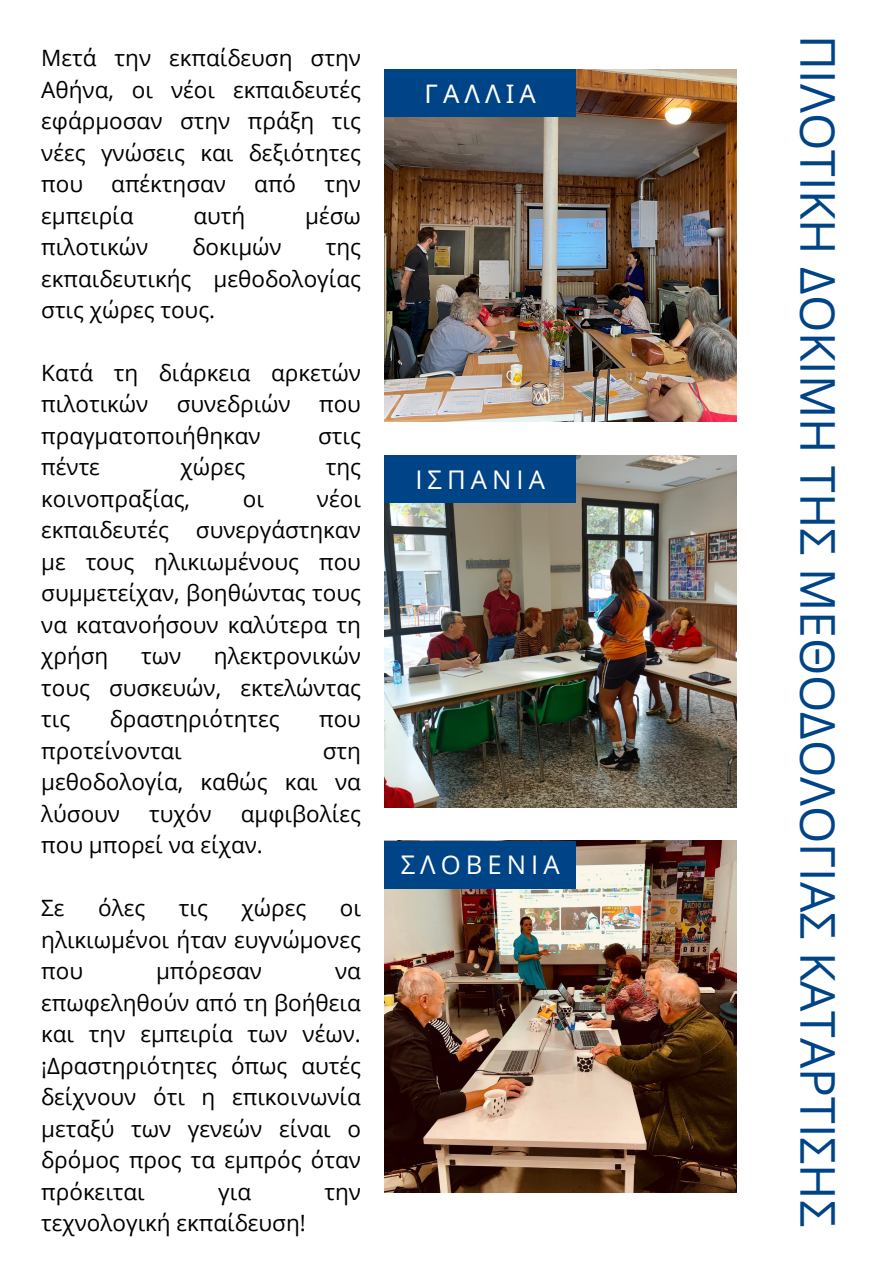
<style>
.page{position:relative;width:893px;height:1264px;background:#fff}
.page>*{position:absolute;margin:0;border:0;box-sizing:border-box;transform-origin:0 0}
.t1{font:48px "Open Sans";color:#048}
.t2{font:25.65px "Open Sans";letter-spacing:.195em;color:#fff}
.t3{font:25.65px "Noto Sans";letter-spacing:.195em;color:#fff}
.t4{font:22.5px/31.5px "Open Sans";color:#000;text-align:justify}
</style>
<div class="page">
<img style="left:384px;top:70px;width:352px;height:351px">
<img style="left:384px;top:455px;width:352px;height:352px">
<img style="left:384px;top:840px;width:352px;height:352px">
<div style="left:384px;top:70px;width:191px;height:47px;background:#048"></div>
<div style="left:384px;top:455px;width:191px;height:47px;background:#048"></div>
<div style="left:384px;top:841px;width:191px;height:47px;background:#048"></div>
<p class="t4" style="left:41px;top:42px;width:321px">Μετά την εκπαίδευση στην Αθήνα, οι νέοι εκπαιδευτές εφάρμοσαν στην πράξη τις νέες γνώσεις και δεξιότητες που</p>
<p class="t4" style="left:111px;top:167px;width:116px">απέκτησαν</p>
<p class="t4" style="left:254px;top:167px;width:43px">από</p>
<p class="t4" style="left:324px;top:167px;width:38px">την</p>
<p class="t4" style="left:41px;top:199px;width:94px">εμπειρία</p>
<p class="t4" style="left:193px;top:199px;width:53px">αυτή</p>
<p class="t4" style="left:305px;top:199px;width:57px">μέσω</p>
<p class="t4" style="left:41px;top:230px;width:109px">πιλοτικών</p>
<p class="t4" style="left:192px;top:230px;width:91px">δοκιμών</p>
<p class="t4" style="left:41px;top:230px;width:321px;text-indent:284px">της εκπαιδευτικής μεθοδολογίας στις χώρες τους.</p>
<p class="t4" style="left:41px;top:356px;width:321px">Κατά τη διάρκεια αρκετών πιλοτικών</p>
<p class="t4" style="left:177px;top:388px;width:115px">συνεδριών</p>
<p class="t4" style="left:319px;top:388px;width:43px">που</p>
<p class="t4" style="left:41px;top:419px;width:221px">πραγματοποιήθηκαν</p>
<p class="t4" style="left:318px;top:419px;width:44px">στις</p>
<p class="t4" style="left:41px;top:451px;width:60px">πέντε</p>
<p class="t4" style="left:180px;top:451px;width:66px">χώρες</p>
<p class="t4" style="left:326px;top:451px;width:37px">της</p>
<p class="t4" style="left:41px;top:482px;width:150px">κοινοπραξίας,</p>
<p class="t4" style="left:243px;top:482px;width:23px">οι</p>
<p class="t4" style="left:41px;top:482px;width:321px;text-indent:276px">νέοι εκπαιδευτές συνεργάστηκαν με τους ηλικιωμένους που συμμετείχαν, βοηθώντας τους να κατανοήσουν καλύτερα τη χρήση</p>
<p class="t4" style="left:41px;top:640px;width:321px;text-indent:173px">ηλεκτρονικών τους συσκευών, εκτελώντας τις</p>
<p class="t4" style="left:141px;top:640px;width:42px">των</p>
<p class="t4" style="left:110px;top:703px;width:171px">δραστηριότητες</p>
<p class="t4" style="left:319px;top:703px;width:43px">που</p>
<p class="t4" style="left:41px;top:734px;width:142px">προτείνονται</p>
<p class="t4" style="left:41px;top:734px;width:321px;text-indent:281px">στη μεθοδολογία, καθώς και να λύσουν</p>
<p class="t4" style="left:41px;top:797px;width:321px;text-indent:199px">αμφιβολίες που μπορεί να είχαν.</p>
<p class="t4" style="left:149px;top:797px;width:64px">τυχόν</p>
<p class="t4" style="left:41px;top:891px;width:25px">Σε</p>
<p class="t4" style="left:98px;top:891px;width:49px">όλες</p>
<p class="t4" style="left:179px;top:891px;width:31px">τις</p>
<p class="t4" style="left:241px;top:891px;width:66px">χώρες</p>
<p class="t4" style="left:41px;top:891px;width:321px;text-indent:298px">οι ηλικιωμένοι ήταν ευγνώμονες που</p>
<p class="t4" style="left:156px;top:954px;width:107px">μπόρεσαν</p>
<p class="t4" style="left:41px;top:954px;width:321px;text-indent:294px">να επωφεληθούν από τη βοήθεια και την εμπειρία των νέων. ¡Δραστηριότητες όπως αυτές δείχνουν ότι η επικοινωνία μεταξύ των γενεών είναι ο δρόμος προς τα εμπρός όταν πρόκειται</p>
<p class="t4" style="left:218px;top:1175px;width:34px">για</p>
<p class="t4" style="left:324px;top:1175px;width:38px">την</p>
<p class="t4" style="left:41px;top:1206px;width:266px">τεχνολογική εκπαίδευση!</p>
<p class="t3" style="left:424px;top:76px;width:113px">ΓΑΛΛΙΑ</p>
<p class="t2" style="left:415px;top:461px;width:131px">ΙΣΠΑΝΙΑ</p>
<p class="t2" style="left:400px;top:847px;width:160px">ΣΛΟΒΕΝΙΑ</p>
<p class="t1" style="left:851px;top:35px;width:1192px;rotate:90deg">ΠΙΛΟΤΙΚΗ ΔΟΚΙΜΗ ΤΗΣ ΜΕΘΟΔΟΛΟΓΙΑΣ ΚΑΤΑΡΤΙΣΗΣ</p>
</div>
